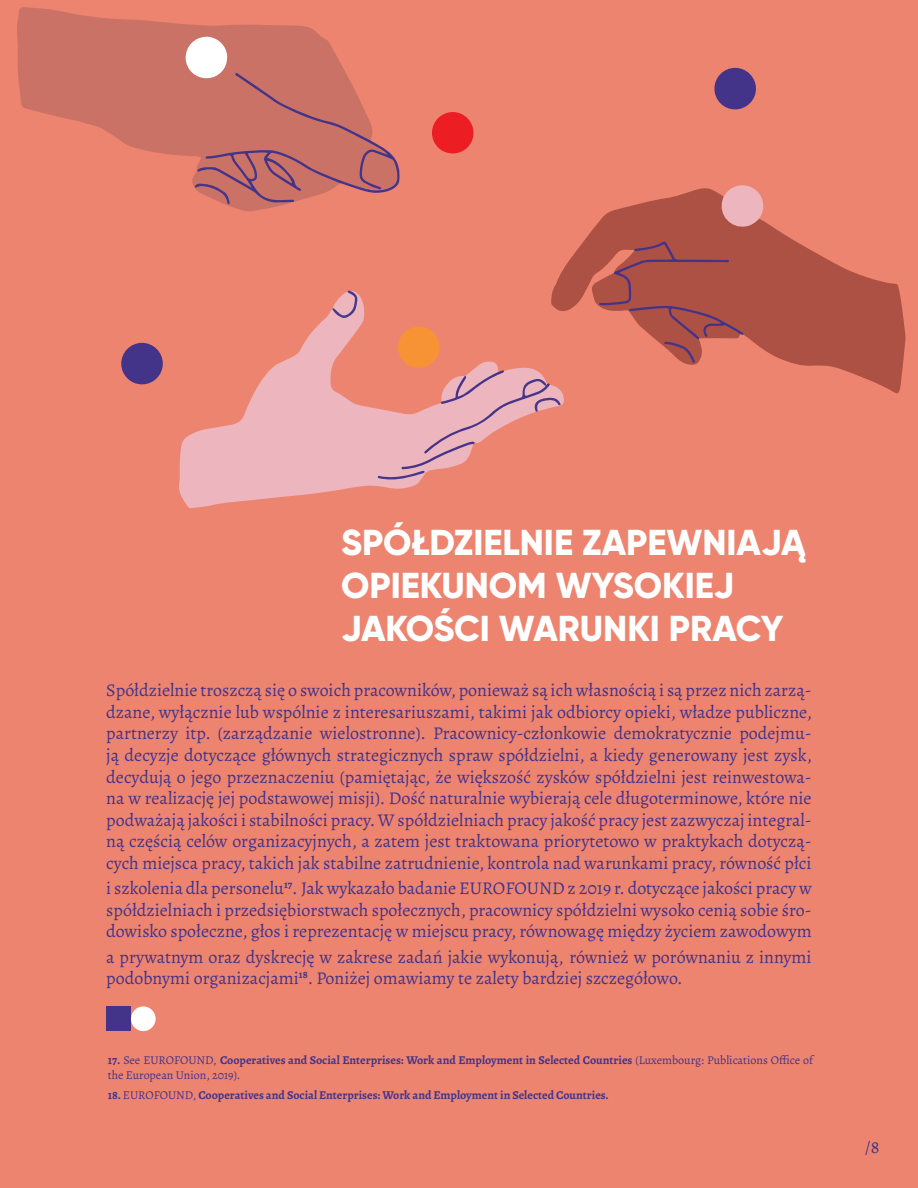
<style>
.page{position:relative;width:918px;height:1188px;background:#ed846f}
.page>*{position:absolute;margin:0;border:0;box-sizing:border-box;transform-origin:0 0}
.t1{font:800 36px "Gilroy";color:#fff}
.t2{font:18px/21.6px "Alegreya";color:#433389;text-align:justify}
.t3{font:700 12px/14.4px "Alegreya";color:#433389}
.s1{font-weight:400}
</style>
<div class="page">
<svg style="left:17px;top:7px;width:328px;height:149px;fill:#cb7266"></svg>
<svg style="left:552px;top:188px;width:354px;height:206px"></svg>
<svg style="left:179px;top:291px;width:385px;height:217px"></svg>
<div style="left:432px;top:112px;width:42px;height:41px;background:#ed1d24;border-radius:50%"></div>
<div style="left:121px;top:343px;width:42px;height:41px;background:#433389;border-radius:50%"></div>
<div style="left:714px;top:68px;width:42px;height:41px;background:#433389;border-radius:50%"></div>
<svg style="left:718px;top:185px;width:45px;height:44px"></svg>
<svg style="left:332px;top:290px;width:26px;height:28px"></svg>
<div style="left:185px;top:36px;width:43px;height:43px;background:#fff;border-radius:50%"></div>
<svg style="left:191px;top:72px;width:209px;height:140px"></svg>
<svg style="left:599px;top:241px;width:145px;height:124px"></svg>
<svg style="left:377px;top:326px;width:184px;height:154px"></svg>
<div style="left:106px;top:1006px;width:25px;height:25px;background:#433389"></div>
<div style="left:131px;top:1006px;width:25px;height:25px;background:#fff;border-radius:50%"></div>
<p class="t1" style="left:341px;top:520px;width:466px">SPÓŁDZIELNIE ZAPEWNIAJĄ</p>
<p class="t1" style="left:341px;top:563px;width:395px">OPIEKUNOM WYSOKIEJ</p>
<p class="t1" style="left:341px;top:606px;width:444px">JAKOŚCI WARUNKI PRACY</p>
<p class="t2" style="left:106px;top:679px;width:707px">Spółdzielnie troszczą się o swoich pracowników, ponieważ są ich własnością i są przez nich zarzą&shy;dzane, wyłącznie lub wspólnie z interesariuszami, takimi jak odbiorcy opieki, władze publiczne, partnerzy itp. (zarządzanie wielostronne). Pracownicy-członkowie demokratycznie podejmu&shy;ją decyzje dotyczące głównych strategicznych spraw spółdzielni, a kiedy generowany jest zysk, decydują o jego przeznaczeniu (pamiętając, że większość zysków spółdzielni jest reinwestowa&shy;na w realizację jej podstawowej misji). Dość naturalnie wybierają cele długoterminowe, które nie podważają jakości i stabilności pracy. W spółdzielniach pracy jakość pracy jest zazwyczaj integral&shy;ną częścią celów organizacyjnych, a zatem jest traktowana priorytetowo w praktykach dotyczą&shy;cych miejsca pracy, takich jak stabilne zatrudnienie, kontrola nad warunkami pracy, równość płci</p>
<p class="t2" style="left:106px;top:877px;width:707px">i szkolenia dla personelu<sup>17</sup>. Jak wykazało badanie EUROFOUND z 2019 r. dotyczące jakości pracy w spółdzielniach i przedsiębiorstwach społecznych, pracownicy spółdzielni wysoko cenią sobie śro&shy;dowisko społeczne, głos i reprezentację w miejscu pracy, równowagę między życiem zawodowym</p>
<p class="t2" style="left:106px;top:946px;width:707px">a prywatnym oraz dyskrecję w zakrese zadań jakie wykonują, również w porównaniu z innymi podobnymi organizacjami<sup>18</sup>. Poniżej omawiamy te zalety bardziej szczegółowo.</p>
<p class="t3" style="left:108px;top:1053px;width:707px">17. <span class="s1">See EUROFOUND,</span> Cooperatives and Social Enterprises: Work and Employment in Selected Countries <span class="s1">(Luxembourg: Publications Office of the European Union, 2019).</span></p>
<p class="t3" style="left:108px;top:1088px;width:503px">18. <span class="s1">EUROFOUND,</span> Cooperatives and Social Enterprises: Work and Employment in Selected Countries.</p>
<p class="t2" style="left:865px;top:1136px;width:16px">/8</p>
</div>
